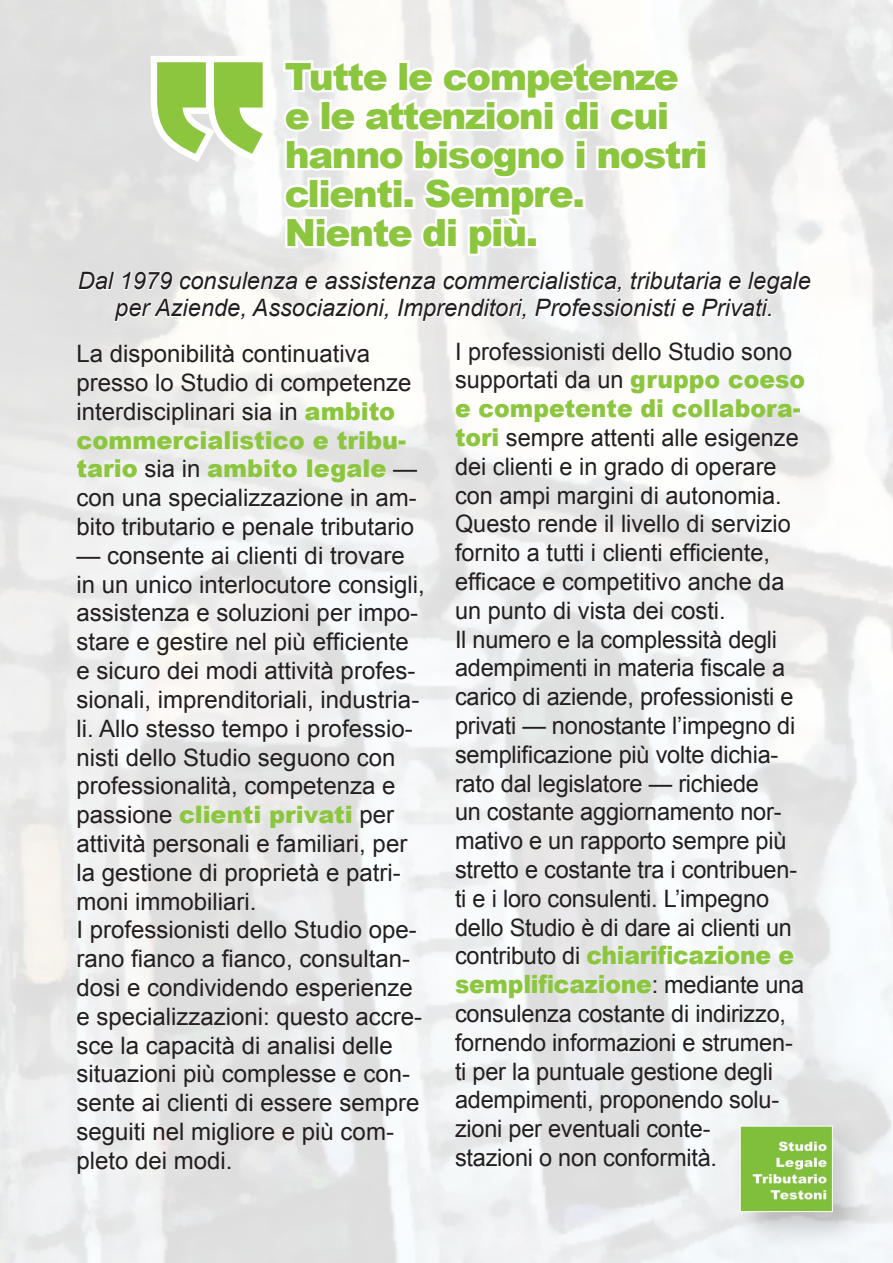
<style>
.page{position:relative;width:893px;height:1263px;background:#fff}
.page>*{position:absolute;margin:0;border:0;box-sizing:border-box;transform-origin:0 0}
.t1{font:900 37.5px/39px "Arial";letter-spacing:-.04em;color:#8bc63e}
.t2{font:900 25.2px/28.8px "Arial";letter-spacing:-.01em;color:#8bc63e;scale:.93 1}
.t3{font:900 24.75px "Arial";color:#8bc63e}
.t4{font:900 24.75px "Arial";color:#8bc63e;scale:.95 1}
.t5{font:900 24.45px "Arial";color:#8bc63e}
.t6{font:24px/28.8px "Arial";color:#231f20}
.t7{font:italic 24px/27px "Arial";color:#231f20;text-align:center}
.s1{font-weight:900;font-size:24.75px;color:#8bc63e}
.s2{font-weight:400;font-size:24px;color:#231f20}
.s3{font-size:24.75px}
.s4{font-weight:900;color:#8bc63e}
</style>
<div class="page">
<div style="left:731px;top:1117px;width:140px;height:134px;background:#231f20;opacity:.23"></div>
<img style="left:742px;top:1128px;width:89px;height:82px">
<div style="left:740px;top:1126px;width:93px;height:86px;border:1px solid #fff"></div>
<svg style="left:77px;top:269px;width:735px;height:54px"></svg>
<svg style="left:142px;top:50px;width:568px;height:208px"></svg>
<p class="t1" style="left:285px;top:56px;width:424px">Tutte le competenze e le attenzioni di cui hanno bisogno i nostri clienti. Sempre.<br>Niente di più.</p>
<p class="t7" style="left:78px;top:268px;width:735px">Dal 1979 consulenza e assistenza commercialistica, tributaria e legale per Aziende, Associazioni, Imprenditori, Professionisti e Privati.</p>
<p class="t6" style="left:455px;top:337px;width:352px">I professionisti dello Studio sono supportati da un <span class="s1">gruppo coeso</span></p>
<p class="t4" style="left:455px;top:390px;width:365px">e competente di collabora-</p>
<p class="t6" style="left:455px;top:423px;width:345px"><span class="s1">tori</span> sempre attenti alle esigenze dei clienti e in grado di operare con ampi margini di autonomia.<br>Questo rende il livello di servizio fornito a tutti i clienti efficiente, efficace e competitivo anche da un punto di vista dei costi.</p>
<p class="t6" style="left:455px;top:625px;width:344px">Il numero e la complessità degli adempimenti in materia fiscale a carico di aziende, professionisti e privati — nonostante l’impegno di semplificazione più volte dichia&shy;rato dal legislatore — richiede<br>un costante aggiornamento nor&shy;mativo e un rapporto sempre più stretto e costante tra i contribuen&shy;ti e i loro consulenti. L’impegno dello Studio è di dare ai clienti un</p>
<p class="t2" style="left:455px;top:940px;width:377px"><span class="s2">contributo di</span> chiarificazione e semplificazione<span class="s2">: mediante una</span></p>
<p class="t6" style="left:455px;top:999px;width:339px">consulenza costante di indirizzo, fornendo informazioni e strumen&shy;ti per la puntuale gestione degli adempimenti, proponendo solu&shy;zioni per eventuali conte&shy;stazioni o non conformità.</p>
<p class="t6" style="left:77px;top:340px;width:336px">La disponibilità continuativa presso lo Studio di competenze interdisciplinari sia in <span class="s1">ambito</span></p>
<p class="t3" style="left:77px;top:422px;width:331px">commercialistico e tribu-</p>
<p class="t5" style="left:77px;top:451px;width:342px"><span class="s3">tario</span> <span class="s2">sia in</span> ambito legale <span class="s2">—</span></p>
<p class="t6" style="left:77px;top:484px;width:342px">con una specializzazione in am&shy;bito tributario e penale tributario</p>
<p class="t6" style="left:77px;top:541px;width:350px">— consente ai clienti di trovare in un unico interlocutore consigli, assistenza e soluzioni per impo&shy;stare e gestire nel più efficiente e sicuro dei modi attività profes&shy;sionali, imprenditoriali, industria&shy;li. Allo stesso tempo i professio&shy;nisti dello Studio seguono con professionalità, competenza e passione <span class="s4">clienti privati</span> per attività personali e familiari, per la gestione di proprietà e patri&shy;moni immobiliari.</p>
<p class="t6" style="left:77px;top:916px;width:347px">I professionisti dello Studio ope&shy;rano fianco a fianco, consultan&shy;dosi e condividendo esperienze e specializzazioni: questo accre&shy;sce la capacità di analisi delle situazioni più complesse e con&shy;sente ai clienti di essere sempre seguiti nel migliore e più com&shy;pleto dei modi.</p>
</div>
